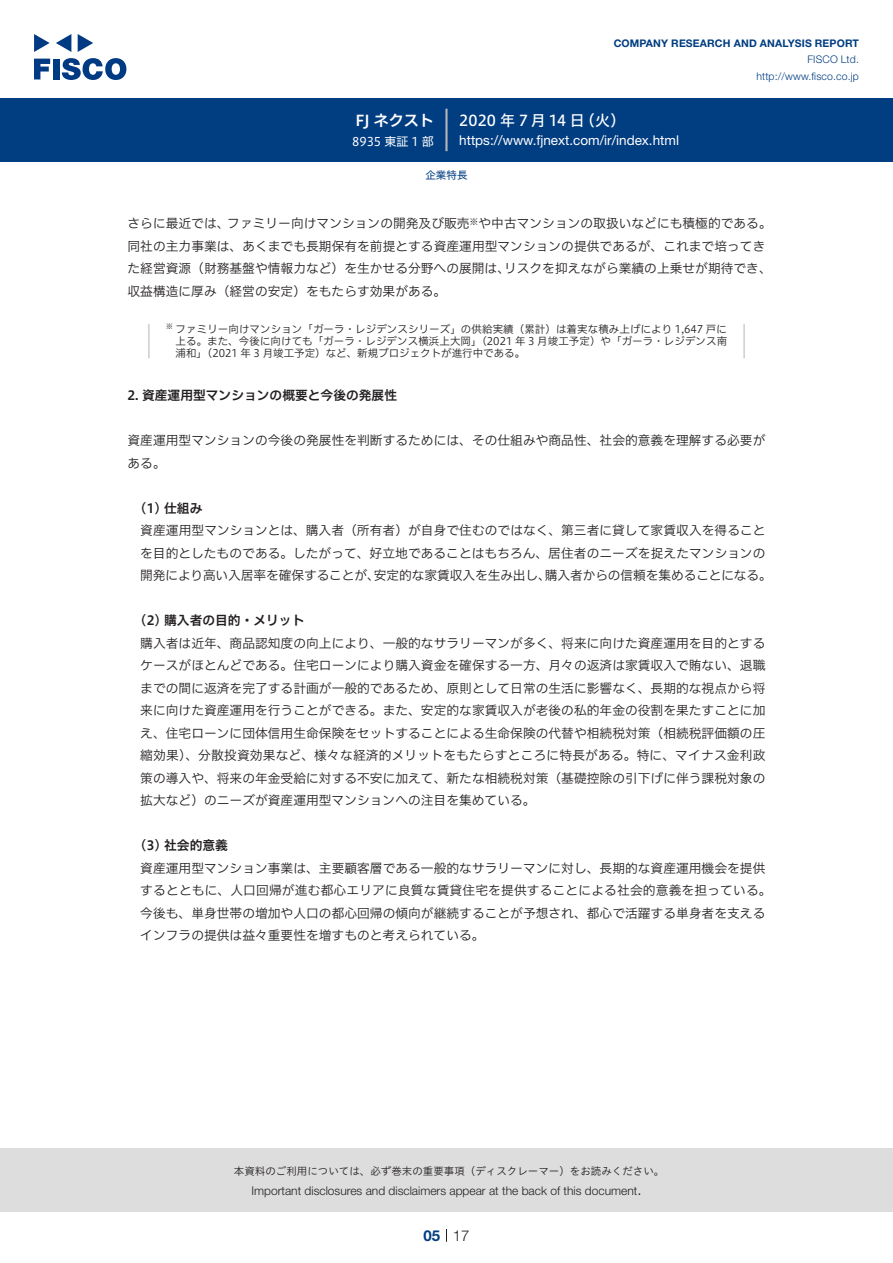
<style>
.page{position:relative;width:893px;height:1263px;background:#fff}
.page>*{position:absolute;margin:0;border:0;box-sizing:border-box;transform-origin:0 0}
.t1{font:15px "Hiragino UD Sans F Std N W5";letter-spacing:.005em;color:#fff}
.t2{font:15px "Hiragino UD Sans F Std N W6";color:#fff}
.t3{font:300 15px "Helvetica Neue LT Std";color:#231f20}
.t4{font:700 15px "Helvetica Neue LT Std";color:#003d81}
.t5{font:13.5px "Helvetica Neue LT Std";color:#fff}
.本文3mm{font:12.75px/22.5px "Hiragino UD Sans F Std N W3";color:#231f20;text-align:justify}
.本文{font:12.75px/22.5px "Hiragino UD Sans F Std N W3";color:#231f20}
.小タイトル3mm{font:12.75px "Hiragino UD Sans F Std N W6";color:#231f20}
.小タイトル{font:12.75px "Hiragino UD Sans F Std N W6";color:#231f20}
.t6{font:300 12px "Helvetica Neue LT Std";color:#231f20}
.t7{font:12px "Hiragino UD Sans F Std N W4";color:#fff}
.t8{font:10.5px/12px "Hiragino UD Sans F Std N W3";letter-spacing:.005em;color:#231f20}
.t9{font:10.5px "Hiragino UD Sans Std W3";color:#231f20}
.t10{font:700 10.5px "Helvetica Neue LT Std";letter-spacing:.015em;color:#003d81}
.t11{font:300 10.5px/16.5px "Helvetica Neue LT Std";letter-spacing:.015em;color:#003d81;text-align:right}
.ヘッダー{font:10.5px "Hiragino UD Sans F Std N W4";color:#003d81}
.本文-2{font:8.85px "Hiragino UD Sans F Std N W3";color:#231f20}
.t12{font:7.35px "Hiragino UD Sans F Std N W3";color:#231f20}
</style>
<div class="page">
<div style="left:0;top:1148px;width:893px;height:64px;background:#ddd"></div>
<svg style="left:34px;top:59px;width:16px;height:20px"></svg>
<div style="left:53px;top:59px;width:6px;height:20px;background:#003a83"></div>
<svg style="left:62px;top:58px;width:64px;height:22px"></svg>
<svg style="left:34px;top:34px;width:16px;height:18px"></svg>
<svg style="left:78px;top:34px;width:15px;height:18px"></svg>
<svg style="left:56px;top:34px;width:15px;height:18px"></svg>
<div style="left:0;top:98px;width:893px;height:64px;background:#003d81"></div>
<hr style="left:445px;top:109px;width:3px;height:42px;background:#b5b5b6">
<svg style="left:446px;top:1229px;width:1px;height:13px"></svg>
<hr style="left:148px;top:324px;width:2px;height:34px;background:#d3d3d3">
<hr style="left:743px;top:324px;width:2px;height:34px;background:#d3d3d3">
<p class="t2" style="left:355px;top:109px;width:80px">FJ ネクスト</p>
<p class="t7" style="left:352px;top:132px;width:83px">8935 東証 1 部</p>
<p class="t10" style="left:614px;top:37px;width:247px">COMPANY RESEARCH AND ANALYSIS REPORT</p>
<p class="t11" style="left:756px;top:51px;width:104px">FISCO Ltd. http://www.fisco.co j p.</p>
<p class="t1" style="left:580px;top:109px;width:47px">（火(</p>
<p class="t1" style="left:459px;top:109px;width:127px">2020 年 7 月 14 日</p>
<p class="t5" style="left:459px;top:132px;width:221px">https://www.fjnext.com /i r/ index.html</p>
<p class="ヘッダー" style="left:425px;top:167px;width:43px">企業特長</p>
<p class="本文" style="left:227px;top:211px;width:244px">ファミリー向けマンションの開発及び販売</p>
<p class="本文" style="left:478px;top:211px;width:295px">や中古マンションの取扱いなどにも積極的である。</p>
<p class="本文" style="left:128px;top:211px;width:103px">さらに最近では、</p>
<p class="本文" style="left:128px;top:234px;width:639px">同社の主力事業は、あくまでも長期保有を前提とする資産運用型マンションの提供であるが、これまで培ってき</p>
<p class="本文" style="left:504px;top:256px;width:269px">リスクを抑えながら業績の上乗せが期待でき、</p>
<p class="本文-2" style="left:470px;top:215px;width:10px">※</p>
<p class="本文" style="left:128px;top:256px;width:384px">た経営資源（財務基盤や情報力など）を生かせる分野への展開は、収益構造に厚み（経営の安定）をもたらす効果がある。</p>
<p class="t8" style="left:176px;top:323px;width:553px">ファミリー向けマンション「ガーラ・レジデンスシリーズ」の供給実績（累計）は着実な積み上げにより 1,647 戸に</p>
<p class="t12" style="left:166px;top:321px;width:9px">※</p>
<p class="t8" style="left:176px;top:335px;width:553px">上る。また、今後に向けても「ガーラ・レジデンス横浜上大岡」（2021 年 3 月竣工予定）や「ガーラ・レジデンス南浦和」（2021 年 3 月竣工予定）など、新規プロジェクトが進行中である。</p>
<p class="小タイトル" style="left:128px;top:386px;width:271px">2. 資産運用型マンションの概要と今後の発展性</p>
<p class="本文" style="left:128px;top:429px;width:639px">資産運用型マンションの今後の発展性を判断するためには、その仕組みや商品性、社会的意義を理解する必要がある。</p>
<p class="小タイトル3mm" style="left:140px;top:498px;width:64px">1( ) 仕組み</p>
<p class="本文3mm" style="left:140px;top:519px;width:627px">資産運用型マンションとは、購入者（所有者）が自身で住むのではなく、第三者に貸して家賃収入を得ること</p>
<p class="本文3mm" style="left:140px;top:541px;width:627px">を目的としたものである。したがって、好立地であることはもちろん、居住者のニーズを捉えたマンションの</p>
<p class="本文3mm" style="left:545px;top:564px;width:229px">購入者からの信頼を集めることになる。</p>
<p class="本文3mm" style="left:140px;top:564px;width:241px">開発により高い入居率を確保することが、</p>
<p class="小タイトル3mm" style="left:140px;top:611px;width:166px">2( ) 購入者の目的・メリット</p>
<p class="本文3mm" style="left:140px;top:631px;width:627px">購入者は近年、商品認知度の向上により、一般的なサラリーマンが多く、将来に向けた資産運用を目的とするケースがほとんどである。住宅ローンにより購入資金を確保する一方、月々の返済は家賃収入で賄ない、退職までの間に返済を完了する計画が一般的であるため、原則として日常の生活に影響なく、長期的な視点から将来に向けた資産運用を行うことができる。また、安定的な家賃収入が老後の私的年金の役割を果たすことに加え、住宅ローンに団体信用生命保険をセットすることによる生命保険の代替や相続税対策（相続税評価額の圧縮効果）、分散投資効果など、様々な経済的メリットをもたらすところに特長がある。特に、マイナス金利政策の導入や、将来の年金受給に対する不安に加えて、新たな相続税対策（基礎控除の引下げに伴う課税対象の拡大など）のニーズが資産運用型マンションへの注目を集めている。</p>
<p class="小タイトル3mm" style="left:140px;top:836px;width:89px">3( ) 社会的意義</p>
<p class="本文3mm" style="left:140px;top:856px;width:633px;text-align:left">資産運用型マンション事業は、主要顧客層である一般的なサラリーマンに対し、長期的な資産運用機会を提供するとともに、人口回帰が進む都心エリアに良質な賃貸住宅を提供することによる社会的意義を担っている。今後も、単身世帯の増加や人口の都心回帰の傾向が継続することが予想され、都心で活躍する単身者を支えるインフラの提供は益々重要性を増すものと考えられている。</p>
<p class="本文3mm" style="left:374px;top:564px;width:178px">安定的な家賃収入を生み出し、</p>
<p class="t9" style="left:234px;top:1163px;width:432px">本資料のご利用については、必ず巻末の重要事項（ディスクレーマー）をお読みください。</p>
<p class="t3" style="left:637px;top:1180px;width:6px">.</p>
<p class="t6" style="left:251px;top:1183px;width:387px">Important disclosures and disclaimers appear at the back of this document</p>
<p class="t4" style="left:423px;top:1226px;width:18px">05</p>
<p class="t3" style="left:453px;top:1226px;width:18px">17</p>
</div>
